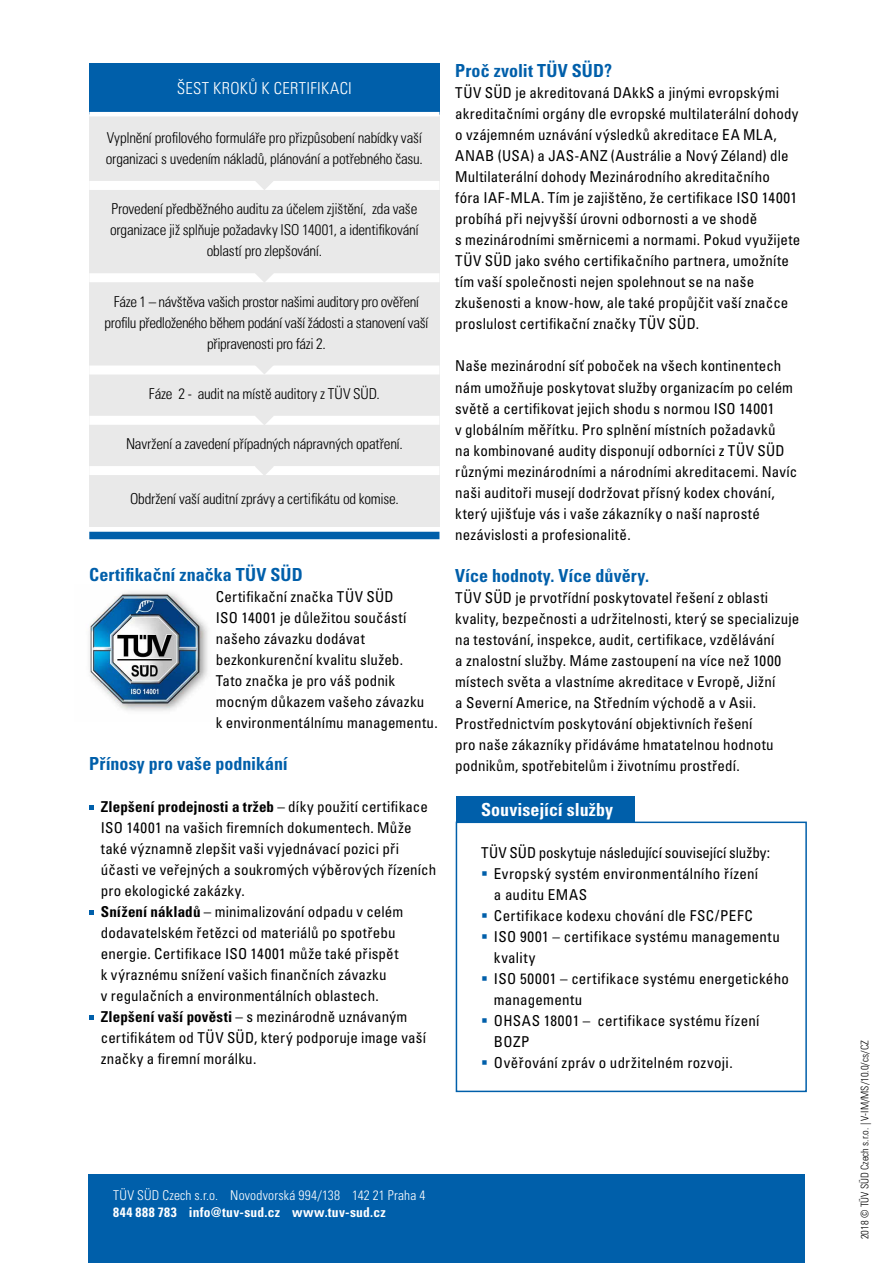
<style>
.page{position:relative;width:893px;height:1263px;background:#fff}
.page>*{position:absolute;margin:0;border:0;box-sizing:border-box;transform-origin:0 0}
.t1{font:700 condensed 18px "Univers LTCE";letter-spacing:.005em;color:#005faa}
.t2{font:18px "Univers LTCYR 67 Bold Cond";color:#fff}
.t3{font:16.5px "Univers LTCYR 47 Light Cond";letter-spacing:.02em;color:#fff}
.t4{font:condensed 15px/21px "Univers LTCE";letter-spacing:.01em;color:#000}
.t5{font:15px/21px "Univers LTCYR 47 Light Cond";letter-spacing:-.015em;color:#000;text-align:center}
.t6{font:condensed 15px/21px "Univers LTCYR 57";letter-spacing:.02em;color:#000}
.t7{font:condensed 15px "Univers LTCE";letter-spacing:-.01em;color:#000}
.t8{font:300 condensed 13.5px "Univers LTCE";letter-spacing:.015em;color:#fff}
.t9{font:700 condensed 13.5px "Univers LTCE";letter-spacing:.025em;color:#fff}
.t10{font:300 condensed 10.5px "Univers LTCE";color:#000}
.s1{font-weight:700}
.s2{color:#005faa}
</style>
<div class="page">
<img style="left:89px;top:592px;width:119px;height:119px">
<svg style="left:89px;top:805px;width:5px;height:4px"></svg>
<svg style="left:89px;top:910px;width:5px;height:4px"></svg>
<svg style="left:89px;top:1015px;width:5px;height:4px"></svg>
<div style="left:88px;top:1174px;width:717px;height:89px;background:#005faa"></div>
<div style="left:456px;top:821px;width:351px;height:271px;border:2px solid #005faa"></div>
<div style="left:456px;top:796px;width:178px;height:26px;background:#005faa"></div>
<div style="left:89px;top:63px;width:350px;height:51px;background:#005faa"></div>
<div style="left:89px;top:116px;width:350px;height:403px;background:#e9e9e9"></div>
<div style="left:89px;top:181px;width:350px;height:9px;background:#fff"></div>
<div style="left:89px;top:273px;width:350px;height:9px;background:#fff"></div>
<div style="left:89px;top:365px;width:350px;height:9px;background:#fff"></div>
<div style="left:89px;top:416px;width:350px;height:9px;background:#fff"></div>
<div style="left:89px;top:466px;width:350px;height:9px;background:#fff"></div>
<hr style="left:89px;top:112px;width:350px;height:4px;background:#fff">
<hr style="left:89px;top:519px;width:350px;height:4px;background:#e9e9e9">
<div style="left:89px;top:532px;width:350px;height:7px;background:#005faa"></div>
<svg style="left:255px;top:171px;width:19px;height:19px"></svg>
<svg style="left:255px;top:264px;width:19px;height:19px"></svg>
<svg style="left:255px;top:356px;width:19px;height:18px"></svg>
<svg style="left:255px;top:406px;width:19px;height:19px"></svg>
<svg style="left:255px;top:457px;width:19px;height:19px"></svg>
<p class="t3" style="left:177px;top:77px;width:176px">ŠEST KROKŮ K CERTIFIKACI</p>
<p class="t5" style="left:106px;top:127px;width:318px;text-align:left">Vyplnění profilového formuláře pro přizpůsobení nabídky vaší organizaci s uvedením nákladů, plánování a potřebného času.</p>
<p class="t5" style="left:110px;top:198px;width:310px">Provedení předběžného auditu za účelem zjištění, zda vaše organizace již splňuje požadavky ISO 14001, a identifikování oblastí pro zlepšování.</p>
<p class="t5" style="left:105px;top:290px;width:325px">Fáze 1 – návštěva vašich prostor našimi auditory pro ověření profilu předloženého během podání vaší žádosti a stanovení vaší připravenosti pro fázi 2.</p>
<p class="t5" style="left:149px;top:382px;width:232px">Fáze 2 - audit na místě auditory z TÜV SÜD.</p>
<p class="t5" style="left:126px;top:433px;width:278px">Navržení a zavedení případných nápravných opatření.</p>
<p class="t5" style="left:130px;top:487px;width:270px">Obdržení vaší auditní zprávy a certifikátu od komise.</p>
<p class="t1" style="left:89px;top:564px;width:215px">Certifikační značka TÜV SÜD</p>
<p class="t4" style="left:216px;top:586px;width:223px">Certifikační značka TÜV SÜD<br>ISO 14001 je důležitou součástí našeho závazku dodávat bezkonkurenční kvalitu služeb.<br>Tato značka je pro váš podnik mocným důkazem vašeho závazku<br>k environmentálnímu managementu.</p>
<p class="t1" style="left:89px;top:753px;width:200px">Přínosy pro vaše podnikání</p>
<p class="t4" style="left:101px;top:796px;width:337px"><span class="s1">Zlepšení prodejnosti a tržeb</span> – díky použití certifikace ISO 14001 na vašich firemních dokumentech. Může také významně zlepšit vaši vyjednávací pozici při účasti ve veřejných a soukromých výběrových řízeních pro ekologické zakázky.<br><span class="s1">Snížení nákladů</span> – minimalizování odpadu v celém dodavatelském řetězci od materiálů po spotřebu energie. Certifikace ISO 14001 může také přispět<br>k výraznému snížení vašich finančních závazku<br>v regulačních a environmentálních oblastech.<br><span class="s1">Zlepšení vaší pověsti</span> – s mezinárodně uznávaným certifikátem od TÜV SÜD, který podporuje image vaší značky a firemní morálku.</p>
<p class="t1" style="left:455px;top:60px;width:158px">Proč zvolit TÜV SÜD?</p>
<p class="t4" style="left:455px;top:82px;width:347px">TÜV SÜD je akreditovaná DAkkS a jinými evropskými akreditačními orgány dle evropské multilaterální dohody o vzájemném uznávání výsledků akreditace EA MLA, ANAB (USA) a JAS-ANZ (Austrálie a Nový Zéland) dle Multilaterální dohody Mezinárodního akreditačního<br>fóra IAF-MLA. Tím je zajištěno, že certifikace ISO 14001 probíhá při nejvyšší úrovni odbornosti a ve shodě<br>s mezinárodními směrnicemi a normami. Pokud využijete TÜV SÜD jako svého certifikačního partnera, umožníte tím vaší společnosti nejen spolehnout se na naše zkušenosti a know-how, ale také propůjčit vaší značce proslulost certifikační značky TÜV SÜD.</p>
<p class="t4" style="left:455px;top:355px;width:344px">Naše mezinárodní síť poboček na všech kontinentech nám umožňuje poskytovat služby organizacím po celém světě a certifikovat jejich shodu s normou ISO 14001<br>v globálním měřítku. Pro splnění místních požadavků<br>na kombinované audity disponují odborníci z TÜV SÜD různými mezinárodními a národními akreditacemi. Navíc naši auditoři musejí dodržovat přísný kodex chování, který ujišťuje vás i vaše zákazníky o naší naprosté nezávislosti a profesionalitě.</p>
<p class="t1" style="left:455px;top:564px;width:195px">Více hodnoty. Více důvěry.</p>
<p class="t4" style="left:455px;top:586px;width:346px">TÜV SÜD je prvotřídní poskytovatel řešení z oblasti kvality, bezpečnosti a udržitelnosti, který se specializuje na testování, inspekce, audit, certifikace, vzdělávání<br>a znalostní služby. Máme zastoupení na více než 1000 místech světa a vlastníme akreditace v Evropě, Jižní<br>a Severní Americe, na Středním východě a v Asii.<br>Prostřednictvím poskytování objektivních řešení<br>pro naše zákazníky přidáváme hmatatelnou hodnotu podnikům, spotřebitelům i životnímu prostředí.</p>
<p class="t2" style="left:481px;top:798px;width:133px">Související služby</p>
<p class="t7" style="left:481px;top:843px;width:290px">TÜV SÜD poskytuje následující související služby:</p>
<p class="t6" style="left:494px;top:863px;width:266px;text-indent:-13px"><span class="s2">▪</span> Evropský systém environmentálního řízení a auditu EMAS</p>
<p class="t6" style="left:481px;top:905px;width:273px"><span class="s2">▪</span> Certifikace kodexu chování dle FSC/PEFC</p>
<p class="t6" style="left:494px;top:926px;width:287px;text-indent:-13px"><span class="s2">▪</span> ISO 9001 – certifikace systému managementu kvality</p>
<p class="t6" style="left:494px;top:968px;width:296px;text-indent:-13px"><span class="s2">▪</span> ISO 50001 – certifikace systému energetického managementu</p>
<p class="t6" style="left:494px;top:1010px;width:267px;text-indent:-13px"><span class="s2">▪</span> OHSAS 18001 – certifikace systému řízení<br>BOZP</p>
<p class="t6" style="left:481px;top:1052px;width:253px"><span class="s2">▪</span> Ověřování zpráv o udržitelném rozvoji.</p>
<p class="t8" style="left:113px;top:1187px;width:314px">TÜV SÜD Czech s.r.o. Novodvorská 994/138 142 21 Praha 4</p>
<p class="t9" style="left:113px;top:1203px;width:274px">844 888 783 info@tuv-sud.cz www.tuv-sud.cz</p>
<p class="t10" style="left:858px;top:1239px;width:200px;rotate:-90deg">2018 © TÜV SÜD Czech s.r.o. | V-IM/MS/10.0/cs/CZ</p>
</div>
